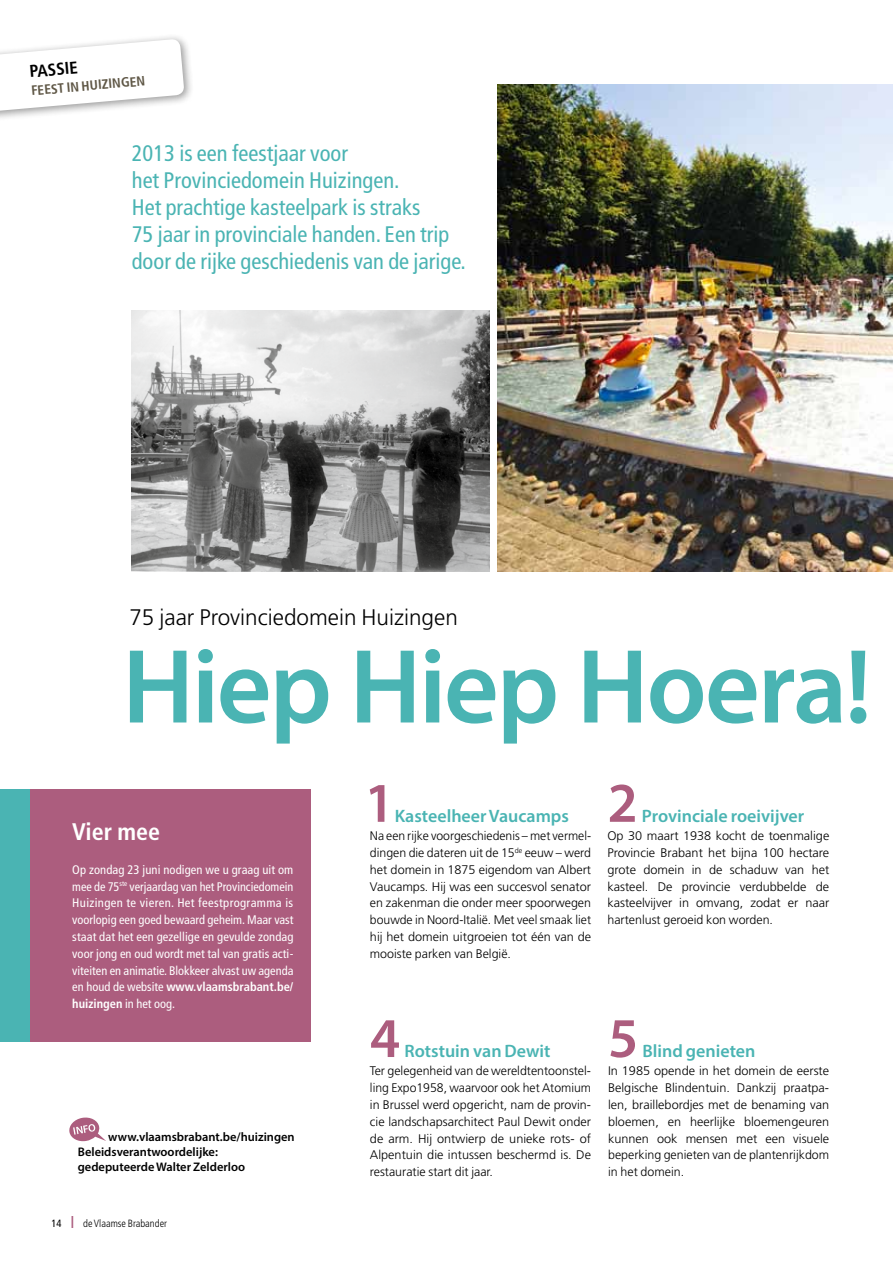
<style>
.page{position:relative;width:893px;height:1263px;background:#fff}
.page>*{position:absolute;margin:0;border:0;box-sizing:border-box;transform-origin:0 0}
.t1{font:600 106.5px "Myriad Pro";letter-spacing:-.02em;color:#4ab4b3}
.t2{font:600 56.4px "Myriad Pro";color:#ac5d7e}
.t3{font:700 condensed 24px "Frutiger LT";color:#fff}
.t4{font:condensed 22.5px/27px "Frutiger LT";color:#4ab4b3}
.t5{font:300 22.5px "Frutiger LT";color:#000}
.t6{font:600 18px "Myriad Pro";color:#4ab4b3}
.t7{font:700 condensed 17.1px "Frutiger LT";color:#000}
.t8{font:700 condensed 13.5px "Frutiger LT";color:#5f5746}
.t9{font:300 12.45px/16.8px "Frutiger LT";color:#000;text-align:justify}
.t10{font:condensed 12.45px/16.8px "Frutiger LT";color:#fff;text-align:justify}
.t11{font:600 12.45px/15px "Myriad Pro";color:#000}
.t12{font:300 condensed 10.5px "Frutiger LT";color:#000}
.t13{font:condensed 10.5px "Frutiger LT";color:#000}
.s1{font-weight:700}
.s2{font-weight:900;font-stretch:normal;font-size:12px;color:#ac5d7e}
</style>
<div class="page">
<div style="left:0;top:34px;width:194px;height:89px;background:#000;opacity:.4"></div>
<svg style="left:0;top:39px;width:185px;height:75px"></svg>
<div style="left:0;top:790px;width:310px;height:252px;background:#ac5d7e"></div>
<div style="left:0;top:790px;width:30px;height:252px;background:#4ab4b3"></div>
<img style="left:497px;top:84px;width:396px;height:487px">
<img style="left:132px;top:310px;width:357px;height:261px">
<svg style="left:69px;top:1117px;width:37px;height:25px"></svg>
<h3 class="t7" style="left:29px;top:61px;width:50px;rotate:-5deg">Pass ie</h3>
<p class="t8" style="left:31px;top:83px;width:116px;rotate:-5deg">Feest in Huizingen</p>
<h3 class="t4" style="left:132px;top:140px;width:336px">2013 is een feestjaar voor<br>het Provinciedomein Huizingen.<br>Het prachtige kasteelpark is straks<br>75 jaar in provinciale handen. Een trip door de rijke geschiedenis van de jarige.</h3>
<h3 class="t5" style="left:129px;top:605px;width:330px">75 jaar Provinciedomein Huizingen</h3>
<h1 class="t1" style="left:122px;top:619px;width:751px">Hiep Hiep Hoera!</h1>
<h3 class="t3" style="left:72px;top:817px;width:90px">Vier mee</h3>
<p class="t10" style="left:72px;top:861px;width:223px">Op zondag 23 juni nodigen we u graag uit om mee de 75<sup>ste</sup> verjaardag van het Provinciedomein Huizingen te vieren. Het feestprogramma is voorlopig een goed bewaard geheim. Maar vast staat dat het een gezellige en gevulde zondag voor jong en oud wordt met tal van gratis acti&shy;viteiten en animatie. Blokkeer alvast uw agenda en houd de website <span class="s1">www.vlaamsbrabant.be/ huizingen</span> in het oog.</p>
<p class="t11" style="left:78px;top:1129px;width:218px;text-indent:30px">www.vlaamsbrabant.be/huizingen<br>Beleidsverantwoordelijke: gedeputeerde Walter Zelderloo</p>
<p class="t13" style="left:52px;top:1217px;width:11px">14</p>
<p class="t12" style="left:71px;top:1217px;width:97px"><span class="s2">|</span> de Vlaamse Brabander</p>
<h2 class="t2" style="left:364px;top:767px;width:32px">1</h2>
<h2 class="t2" style="left:607px;top:767px;width:32px">2</h2>
<h3 class="t6" style="left:395px;top:804px;width:176px">Kasteelheer Vaucamps</h3>
<p class="t9" style="left:370px;top:827px;width:223px">Na een rijke voorgeschiedenis – met vermel&shy;dingen die dateren uit de 15<sup>de</sup> eeuw – werd het domein in 1875 eigendom van Albert Vaucamps. Hij was een succesvol senator en zakenman die onder meer spoorwegen bouwde in Noord-Italië. Met veel smaak liet hij het domein uitgroeien tot één van de mooiste parken van België.</p>
<h3 class="t6" style="left:642px;top:804px;width:164px">Provinciale roeivijver</h3>
<p class="t9" style="left:607px;top:827px;width:223px">Op 30 maart 1938 kocht de toenmalige Provincie Brabant het bijna 100 hectare grote domein in de schaduw van het kasteel. De provincie verdubbelde de kasteelvijver in omvang, zodat er naar hartenlust geroeid kon worden.</p>
<h2 class="t2" style="left:370px;top:1002px;width:32px">4</h2>
<h2 class="t2" style="left:608px;top:1002px;width:32px">5</h2>
<h3 class="t6" style="left:643px;top:1039px;width:114px">Blind genieten</h3>
<p class="t9" style="left:608px;top:1063px;width:223px">In 1985 opende in het domein de eerste Belgische Blindentuin. Dankzij praatpa&shy;len, braillebordjes met de benaming van bloemen, en heerlijke bloemengeuren kunnen ook mensen met een visuele beperking genieten van de plantenrijkdom in het domein.</p>
<h3 class="t6" style="left:404px;top:1039px;width:148px">Rotstuin van Dewit</h3>
<p class="t9" style="left:370px;top:1063px;width:223px">Ter gelegenheid van de wereldtentoonstel&shy;ling Expo1958, waarvoor ook het Atomium in Brussel werd opgericht, nam de provin&shy;cie landschapsarchitect Paul Dewit onder de arm. Hij ontwierp de unieke rots- of Alpentuin die intussen beschermd is. De restauratie start dit jaar.</p>
</div>
